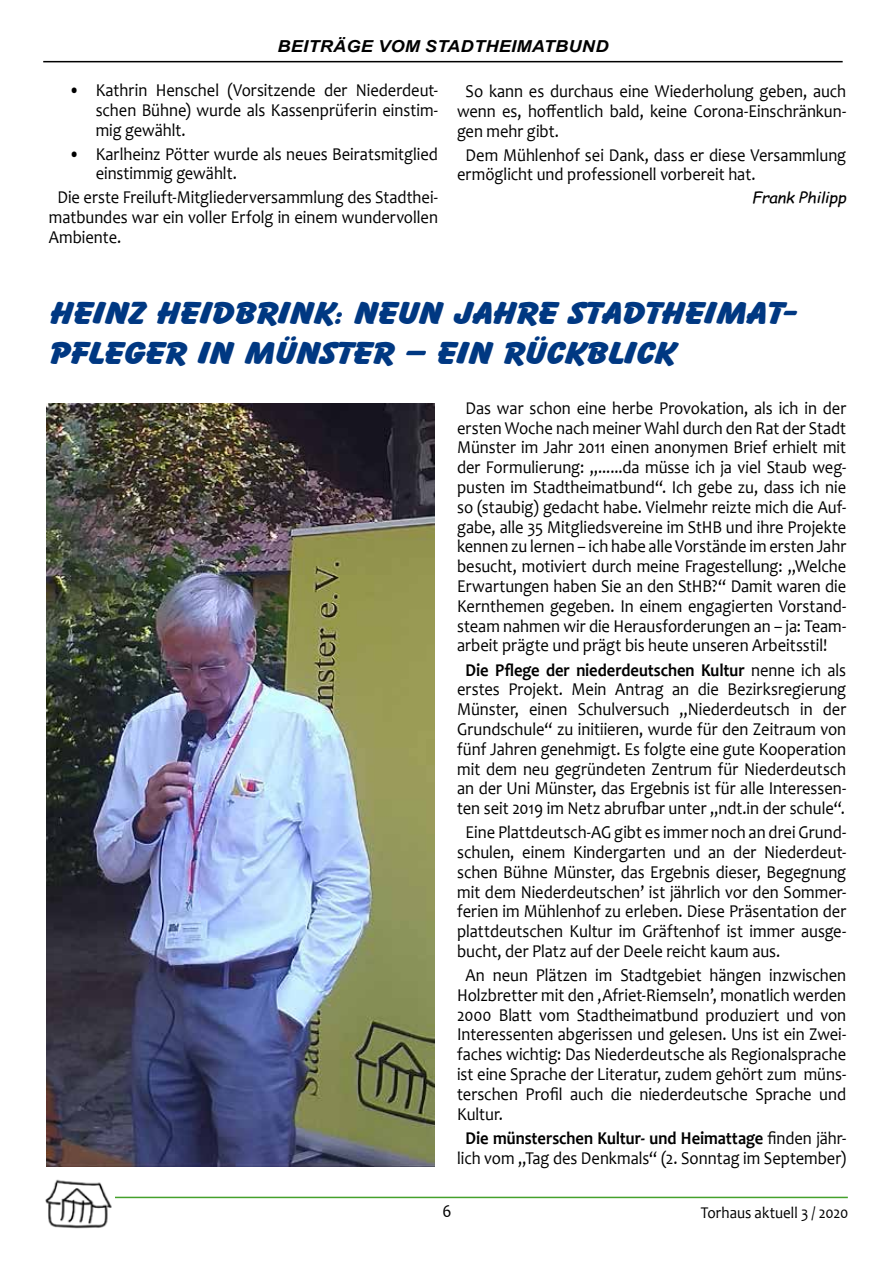
<style>
.page{position:relative;width:893px;height:1263px;background:#fff}
.page>*{position:absolute;margin:0;border:0;box-sizing:border-box;transform-origin:0 0}
.t1{font:33px/39.6px "Cartoon Wide";letter-spacing:-.01em;color:#003882}
.t2{font:18.15px/19.8px "Candara";color:#000;text-align:justify;scale:.91 1}
.t3{font:italic 700 16.5px "Arial";letter-spacing:.015em;color:#000;scale:1.1 1}
.t4{font:16.5px "Candara";color:#000;scale:.91 1}
.t5{font:italic 15px "Comic Sans MS";letter-spacing:-.02em;color:#000;scale:1.1 1}
.s1{font-weight:700}
</style>
<div class="page">
<hr style="left:110px;top:1197px;width:738px;height:1px;background:#44a12b">
<img style="left:45px;top:1179px;width:70px;height:50px">
<hr style="left:43px;top:61px;width:800px;height:1px;background:#000">
<img style="left:47px;top:404px;width:388px;height:762px">
<p class="t3" style="left:277px;top:36px;width:302px">BEITRÄGE VOM STADTHEIMATBUND</p>
<p class="t2" style="left:96px;top:80px;width:378px;text-indent:-27px">• Kathrin Henschel (Vorsitzende der Niederdeut&shy;schen Bühne) wurde als Kassenprüferin einstim&shy;mig gewählt.</p>
<p class="t2" style="left:96px;top:144px;width:378px;text-indent:-27px">• Karlheinz Pötter wurde als neues Beiratsmitglied einstimmig gewählt.</p>
<p class="t2" style="left:49px;top:187px;width:429px;text-indent:9px">Die erste Freiluft-Mitgliederversammlung des Stadthei&shy;matbundes war ein voller Erfolg in einem wundervollen Ambiente.</p>
<p class="t2" style="left:457px;top:81px;width:429px;text-indent:9px">So kann es durchaus eine Wiederholung geben, auch wenn es, hoffentlich bald, keine Corona-Einschränkun&shy;gen mehr gibt.</p>
<p class="t2" style="left:457px;top:145px;width:429px;text-indent:8px">Dem Mühlenhof sei Dank, dass er diese Versammlung ermöglicht und professionell vorbereit hat.</p>
<p class="t5" style="left:752px;top:186px;width:87px">Frank Philipp</p>
<h1 class="t1" style="left:50px;top:294px;width:748px">HEINZ HEIDBRINK: NEUN JAHRE STADTHEIMAT-<br>PFLEGER IN MÜNSTER – EIN RÜCKBLICK</h1>
<p class="t2" style="left:457px;top:398px;width:429px;text-indent:9px">Das war schon eine herbe Provokation, als ich in der ersten Woche nach meiner Wahl durch den Rat der Stadt Münster im Jahr 2011 einen anonymen Brief erhielt mit der Formulierung: „......da müsse ich ja viel Staub weg&shy;pusten im Stadtheimatbund“. Ich gebe zu, dass ich nie so (staubig) gedacht habe. Vielmehr reizte mich die Auf&shy;gabe, alle 35 Mitgliedsvereine im StHB und ihre Projekte kennen zu lernen – ich habe alle Vorstände im ersten Jahr besucht, motiviert durch meine Fragestellung: „Welche Erwartungen haben Sie an den StHB?“ Damit waren die Kernthemen gegeben. In einem engagierten Vorstand&shy;steam nahmen wir die Herausforderungen an – ja: Team&shy;arbeit prägte und prägt bis heute unseren Arbeitsstil!</p>
<p class="t2" style="left:457px;top:659px;width:429px;text-align:center"><span class="s1">Die Pflege der niederdeutschen Kultur</span> nenne ich als erstes Projekt. Mein Antrag an die Bezirksregierung Münster, einen Schulversuch „Niederdeutsch in der Grundschule“ zu initiieren, wurde für den Zeitraum von fünf Jahren genehmigt. Es folgte eine gute Kooperation mit dem neu gegründeten Zentrum für Niederdeutsch an der Uni Münster, das Ergebnis ist für alle Interessen&shy;ten seit 2019 im Netz abrufbar unter „ndt.in der schule“.</p>
<p class="t2" style="left:457px;top:822px;width:429px;text-indent:8px">Eine Plattdeutsch-AG gibt es immer noch an drei Grund&shy;schulen, einem Kindergarten und an der Niederdeut&shy;schen Bühne Münster, das Ergebnis dieser‚ Begegnung mit dem Niederdeutschen’ ist jährlich vor den Sommer&shy;ferien im Mühlenhof zu erleben. Diese Präsentation der plattdeutschen Kultur im Gräftenhof ist immer ausge&shy;bucht, der Platz auf der Deele reicht kaum aus.</p>
<p class="t2" style="left:457px;top:965px;width:429px;text-indent:8px">An neun Plätzen im Stadtgebiet hängen inzwischen Holzbretter mit den ‚Afriet-Riemseln’, monatlich werden 2000 Blatt vom Stadtheimatbund produziert und von Interessenten abgerissen und gelesen. Uns ist ein Zwei&shy;faches wichtig: Das Niederdeutsche als Regionalsprache ist eine Sprache der Literatur, zudem gehört zum müns&shy;terschen Profil auch die niederdeutsche Sprache und Kultur.</p>
<p class="t2" style="left:457px;top:1128px;width:429px;text-align:center"><span class="s1">Die münsterschen Kultur- und Heimattage</span> finden jähr&shy;lich vom „Tag des Denkmals“ (2. Sonntag im September)</p>
<p class="t2" style="left:443px;top:1201px;width:12px">6</p>
<p class="t4" style="left:701px;top:1202px;width:164px">Torhaus aktuell 3 / 2020</p>
</div>
